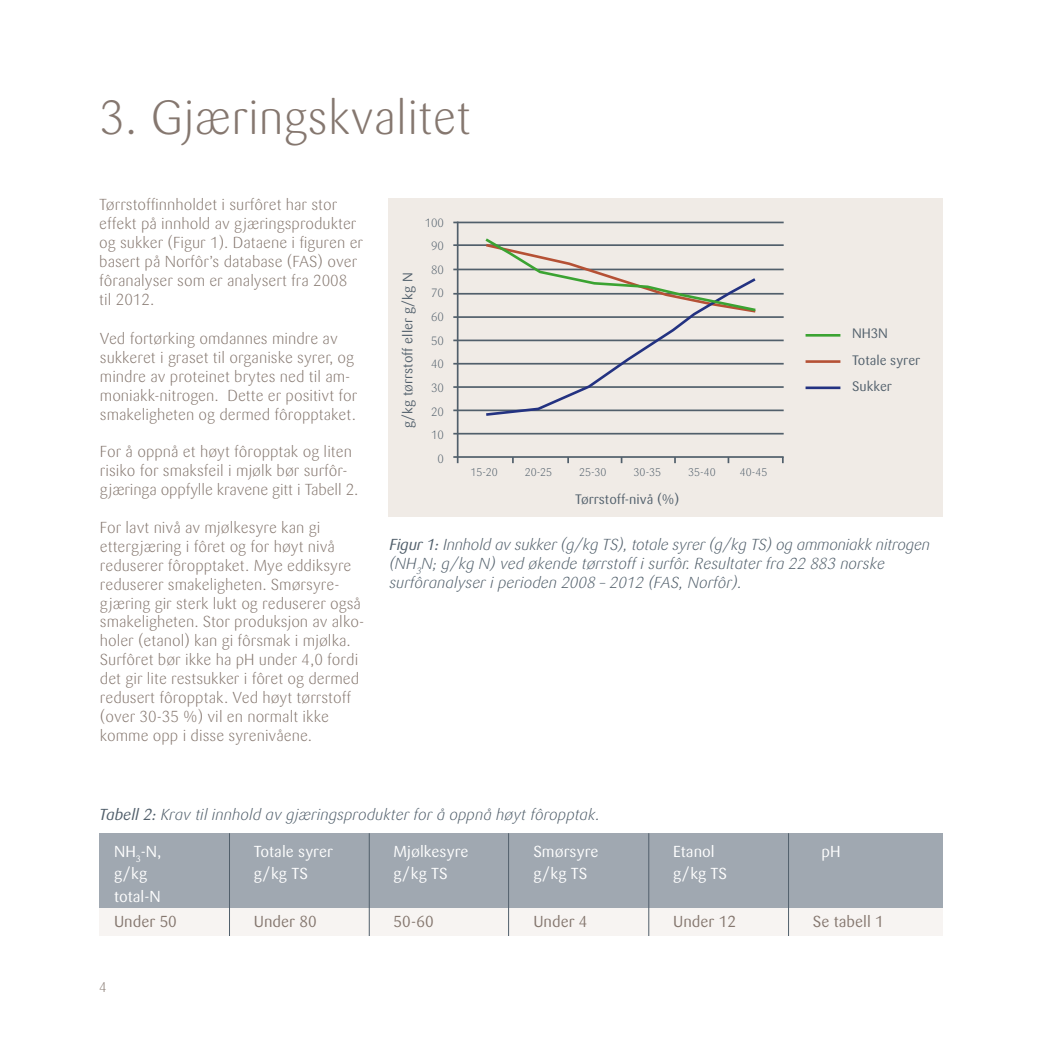
<style>
.page{position:relative;width:1042px;height:1042px;background:#fff}
.page>*{position:absolute;margin:0;border:0;box-sizing:border-box;transform-origin:0 0}
.t1{font:300 47.25px "TINE Sari";color:#85776f}
.t2{font:300 15.75px/18.9px "TINE Sari";color:#85776f}
.t3{font:italic 300 15.75px/18.9px "TINE Sari";color:#515f6b}
.t4{font:15.75px/22.8px "TINE Sari";color:#fff}
.t5{font:15.75px "TINE Sari";color:#85776f}
.t6{font:300 14px "TINE Sari";color:#85776f}
.t7{font:13.65px/26.2px "TINE Sari";color:#515f6b}
.t8{font:300 11.9px/23.6px "TINE Sari";color:#515f6b;text-align:right}
.t9{font:300 11.03px "TINE Sari";color:#515f6b}
.s1{font-weight:400}
</style>
<div class="page">
<div style="left:389px;top:198px;width:554px;height:319px;background:#f0ebe6"></div>
<hr style="left:805px;top:360px;width:35px;height:3px;background:#b55135">
<hr style="left:805px;top:334px;width:35px;height:3px;background:#3ba332">
<hr style="left:805px;top:386px;width:35px;height:3px;background:#233281">
<hr style="left:457px;top:222px;width:1px;height:241px;background:#515f6b">
<hr style="left:453px;top:456px;width:330px;height:2px;background:#515f6b">
<hr style="left:453px;top:433px;width:330px;height:1px;background:#515f6b">
<hr style="left:453px;top:409px;width:330px;height:2px;background:#515f6b">
<hr style="left:453px;top:386px;width:330px;height:2px;background:#515f6b">
<hr style="left:453px;top:363px;width:330px;height:1px;background:#515f6b">
<hr style="left:453px;top:339px;width:330px;height:2px;background:#515f6b">
<hr style="left:453px;top:316px;width:330px;height:2px;background:#515f6b">
<hr style="left:453px;top:293px;width:330px;height:2px;background:#515f6b">
<hr style="left:453px;top:269px;width:330px;height:1px;background:#515f6b">
<hr style="left:453px;top:244px;width:330px;height:2px;background:#515f6b">
<hr style="left:453px;top:222px;width:330px;height:1px;background:#515f6b">
<svg style="left:482px;top:238px;width:276px;height:178px"></svg>
<div style="left:99px;top:833px;width:844px;height:103px;background:#a0a8b1"></div>
<div style="left:99px;top:908px;width:844px;height:28px;background:#f7f4f2"></div>
<hr style="left:229px;top:833px;width:1px;height:103px;background:#515f6b">
<hr style="left:369px;top:833px;width:1px;height:103px;background:#515f6b">
<hr style="left:508px;top:833px;width:1px;height:103px;background:#515f6b">
<hr style="left:648px;top:833px;width:1px;height:103px;background:#515f6b">
<hr style="left:788px;top:833px;width:1px;height:103px;background:#515f6b">
<h1 class="t1" style="left:99px;top:91px;width:373px">3. Gjæringskvalitet</h1>
<p class="t2" style="left:99px;top:195px;width:265px">Tørrstoffinnholdet i surfôret har stor effekt på innhold av gjæringsprodukter og sukker (Figur 1). Dataene i figuren er basert på Norfôr’s database (FAS) over fôranalyser som er analysert fra 2008 til 2012.</p>
<p class="t2" style="left:100px;top:329px;width:259px">Ved fortørking omdannes mindre av sukkeret i graset til organiske syrer, og mindre av proteinet brytes ned til am&shy;moniakk-nitrogen. Dette er positivt for smakeligheten og dermed fôropptaket.</p>
<p class="t2" style="left:100px;top:443px;width:260px">For å oppnå et høyt fôropptak og liten risiko for smaksfeil i mjølk bør surfôr&shy;gjæringa oppfylle kravene gitt i Tabell 2.</p>
<p class="t2" style="left:100px;top:518px;width:266px">For lavt nivå av mjølkesyre kan gi ettergjæring i fôret og for høyt nivå reduserer fôropptaket. Mye eddiksyre reduserer smakeligheten. Smørsyre&shy;gjæring gir sterk lukt og reduserer også smakeligheten. Stor produksjon av alko&shy;holer (etanol) kan gi fôrsmak i mjølka.<br>Surfôret bør ikke ha pH under 4,0 fordi det gir lite restsukker i fôret og dermed redusert fôropptak. Ved høyt tørrstoff (over 30-35 %) vil en normalt ikke komme opp i disse syrenivåene.</p>
<p class="t7" style="left:395px;top:428px;width:158px;rotate:-90deg">g/kg tørrstoff eller g/kg N</p>
<p class="t8" style="left:425px;top:211px;width:21px">100<br>90<br>80<br>70<br>60<br>50<br>40<br>30<br>20<br>10<br>0</p>
<p class="t9" style="left:470px;top:466px;width:29px">15-20</p>
<p class="t9" style="left:525px;top:466px;width:29px">20-25</p>
<p class="t9" style="left:579px;top:466px;width:29px">25-30</p>
<p class="t9" style="left:633px;top:466px;width:29px">30-35</p>
<p class="t9" style="left:688px;top:466px;width:29px">35-40</p>
<p class="t9" style="left:740px;top:466px;width:29px">40-45</p>
<p class="t7" style="left:575px;top:487px;width:106px">Tørrstoff-nivå (%)</p>
<p class="t7" style="left:852px;top:321px;width:70px">NH3N<br>Totale syrer<br>Sukker</p>
<p class="t3" style="left:389px;top:535px;width:542px"><span class="s1">Figur 1:</span> Innhold av sukker (g/kg TS), totale syrer (g/kg TS) og ammoniakk nitrogen (NH<sub>3</sub>N; g/kg N) ved økende tørrstoff i surfôr. Resultater fra 22 883 norske surfôranalyser i perioden 2008 – 2012 (FAS, Norfôr).</p>
<p class="t3" style="left:99px;top:806px;width:502px"><span class="s1">Tabell 2:</span> Krav til innhold av gjæringsprodukter for å oppnå høyt fôropptak.</p>
<p class="t4" style="left:114px;top:840px;width:49px">NH<sub>3</sub>-N, g/kg total-N</p>
<p class="t5" style="left:114px;top:912px;width:64px">Under 50</p>
<p class="t4" style="left:254px;top:840px;width:81px">Totale syrer g/kg TS</p>
<p class="t5" style="left:254px;top:912px;width:64px">Under 80</p>
<p class="t4" style="left:394px;top:840px;width:77px">Mjølkesyre g/kg TS</p>
<p class="t5" style="left:394px;top:912px;width:42px">50-60</p>
<p class="t4" style="left:533px;top:840px;width:67px">Smørsyre g/kg TS</p>
<p class="t5" style="left:533px;top:912px;width:56px">Under 4</p>
<p class="t6" style="left:99px;top:979px;width:9px">4</p>
<p class="t4" style="left:673px;top:840px;width:56px">Etanol g/kg TS</p>
<p class="t5" style="left:673px;top:912px;width:64px">Under 12</p>
<p class="t4" style="left:821px;top:840px;width:21px">pH</p>
<p class="t5" style="left:813px;top:912px;width:73px">Se tabell 1</p>
</div>
